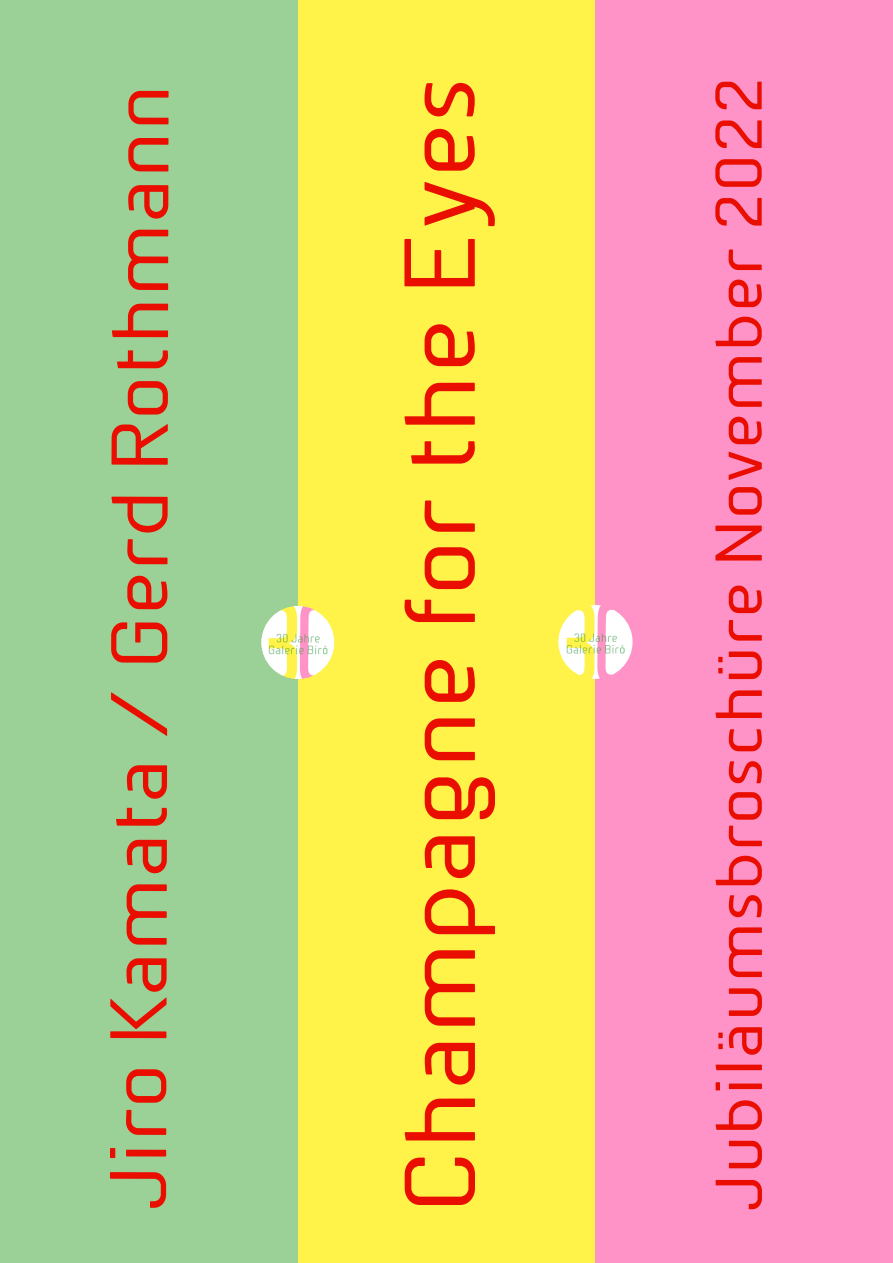
<style>
.page{position:relative;width:893px;height:1263px;background:#fff}
.page>*{position:absolute;margin:0;border:0;box-sizing:border-box;transform-origin:0 0}
.t1{font:96.15px "Beta Sans";color:#ea0e00;scale:1.11 1}
.t2{font:76.8px "Beta Sans";color:#ea0e00;scale:1.11 1}
.t3{font:63.3px "Beta Sans";color:#ea0e00;scale:1.11 1}
</style>
<div class="page">
<div style="left:0;top:0;width:298px;height:1263px;background:#9bd197"></div>
<div style="left:298px;top:0;width:297px;height:1263px;background:#fff349"></div>
<img style="left:261px;top:606px;width:73px;height:73px;border-radius:50%">
<div style="left:595px;top:0;width:298px;height:1263px;background:#ff93c7"></div>
<img style="left:558px;top:605px;width:75px;height:74px;border-radius:50%">
<p class="t2" style="left:111px;top:1213px;width:1018px;rotate:-90deg">Jiro Kamata / Gerd Rothmann</p>
<h1 class="t1" style="left:405px;top:1213px;width:1026px;rotate:-90deg">Champagne for the Eyes</h1>
<p class="t3" style="left:715px;top:1213px;width:1026px;rotate:-90deg">Jubiläumsbroschüre November 2022</p>
</div>
